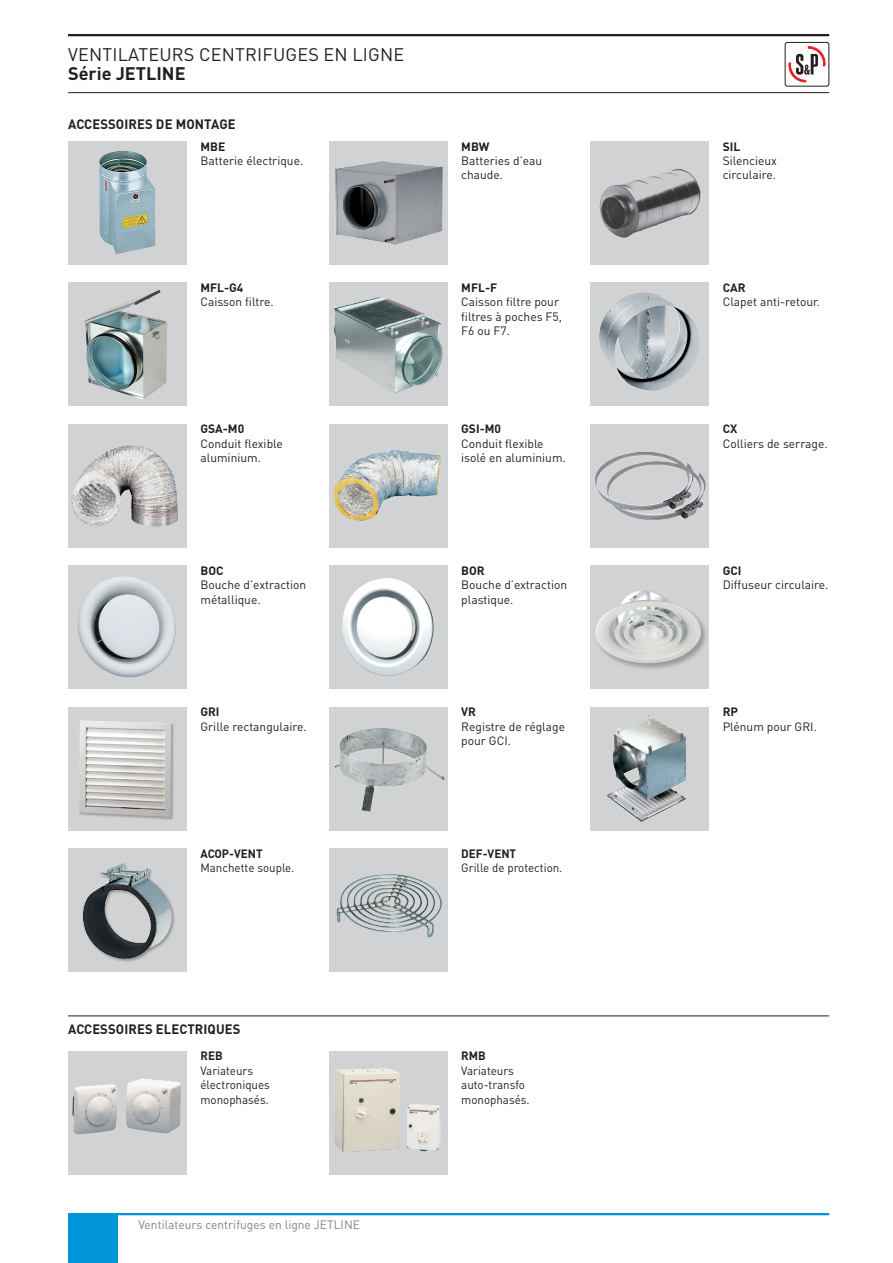
<style>
.page{position:relative;width:893px;height:1263px;background:#fff}
.page>*{position:absolute;margin:0;border:0;box-sizing:border-box;transform-origin:0 0}
.t1{font:18px "DIN Pro";letter-spacing:.01em;color:#231f20}
.t2{font:700 18px "DIN Pro";color:#231f20}
.t3{font:700 13.5px "DIN Pro";letter-spacing:.01em;color:#231f20;scale:.96 1}
.t4{font:12px/14.4px "DIN Pro";color:#231f20}
.t5{font:12px/14.4px "DIN Pro";color:#231f20;scale:.96 1}
.t6{font:700 12px "DIN Pro";color:#231f20}
.t7{font:12px "DIN Pro";color:#808285}
.t8{font:700 12px "DIN Pro";color:#231f20;scale:.96 1}
</style>
<div class="page">
<hr style="left:68px;top:34px;width:761px;height:2px;background:#231f20">
<hr style="left:68px;top:92px;width:761px;height:1px;background:#231f20">
<svg style="left:788px;top:47px;width:38px;height:36px"></svg>
<div style="left:785px;top:42px;width:44px;height:44px;border:1px solid #231f20;border-radius:2px"></div>
<div style="left:68px;top:141px;width:119px;height:124px;background:#d1d2d4"></div>
<img style="left:99px;top:151px;width:56px;height:103px">
<div style="left:68px;top:283px;width:119px;height:123px;background:#d1d2d4"></div>
<img style="left:84px;top:290px;width:83px;height:110px">
<svg style="left:329px;top:141px;width:119px;height:124px"></svg>
<img style="left:334px;top:161px;width:50px;height:29px">
<div style="left:329px;top:283px;width:119px;height:123px;background:#d1d2d4"></div>
<img style="left:334px;top:297px;width:109px;height:97px">
<div style="left:590px;top:141px;width:119px;height:124px;background:#d1d2d4"></div>
<img style="left:600px;top:169px;width:101px;height:69px">
<div style="left:329px;top:424px;width:119px;height:123px;background:#d1d2d4"></div>
<img style="left:334px;top:450px;width:107px;height:71px">
<div style="left:68px;top:424px;width:119px;height:123px;background:#d1d2d4"></div>
<img style="left:71px;top:445px;width:107px;height:82px">
<div style="left:329px;top:566px;width:119px;height:123px;background:#d1d2d4"></div>
<img style="left:342px;top:578px;width:92px;height:98px">
<div style="left:329px;top:707px;width:119px;height:123px;background:#d1d2d4"></div>
<img style="left:334px;top:730px;width:111px;height:82px">
<div style="left:590px;top:707px;width:118px;height:123px;background:#d1d2d4"></div>
<img style="left:607px;top:715px;width:79px;height:107px">
<div style="left:68px;top:707px;width:119px;height:123px;background:#d1d2d4"></div>
<div style="left:78px;top:719px;width:97px;height:102px;background:#231f20;opacity:.33"></div>
<img style="left:79px;top:720px;width:92px;height:97px">
<div style="left:590px;top:566px;width:118px;height:123px;background:#d1d2d4"></div>
<div style="left:594px;top:589px;width:114px;height:82px;background:#231f20;opacity:.33"></div>
<img style="left:595px;top:591px;width:109px;height:76px">
<svg style="left:590px;top:424px;width:118px;height:123px"></svg>
<img style="left:595px;top:452px;width:44px;height:62px">
<svg style="left:590px;top:283px;width:118px;height:123px"></svg>
<img style="left:599px;top:292px;width:45px;height:55px">
<div style="left:68px;top:566px;width:119px;height:123px;background:#d1d2d4"></div>
<img style="left:77px;top:576px;width:103px;height:104px">
<hr style="left:68px;top:1015px;width:761px;height:1px;background:#231f20">
<div style="left:68px;top:849px;width:119px;height:123px;background:#d1d2d4"></div>
<div style="left:82px;top:862px;width:93px;height:100px;background:#231f20;opacity:.33"></div>
<img style="left:82px;top:863px;width:90px;height:97px">
<div style="left:329px;top:849px;width:119px;height:123px;background:#d1d2d4"></div>
<img style="left:337px;top:874px;width:105px;height:64px">
<div style="left:68px;top:1051px;width:119px;height:123px;background:#d1d2d4"></div>
<img style="left:72px;top:1078px;width:109px;height:56px">
<svg style="left:329px;top:1051px;width:119px;height:123px;fill:#d1d2d4"></svg>
<img style="left:334px;top:1068px;width:77px;height:84px">
<hr style="left:68px;top:1213px;width:761px;height:2px;background:#0095d9">
<div style="left:68px;top:1214px;width:49px;height:49px;background:#0095d9"></div>
<h1 class="t1" style="left:68px;top:42px;width:338px">VENTILATEURS CENTRIFUGES EN LIGNE</h1>
<h1 class="t2" style="left:68px;top:61px;width:119px">Série JETLINE</h1>
<p class="t3" style="left:68px;top:115px;width:176px">ACCESSOIRES DE MONTAGE</p>
<p class="t6" style="left:200px;top:138px;width:26px">MBE</p>
<p class="t4" style="left:200px;top:153px;width:104px">Batterie électrique.</p>
<p class="t6" style="left:461px;top:138px;width:30px">MBW</p>
<p class="t4" style="left:461px;top:153px;width:83px">Batteries d’eau chaude.</p>
<p class="t6" style="left:200px;top:279px;width:44px">MFL-G4</p>
<p class="t4" style="left:200px;top:294px;width:75px">Caisson filtre.</p>
<p class="t6" style="left:461px;top:279px;width:37px">MFL-F</p>
<p class="t4" style="left:461px;top:294px;width:102px">Caisson filtre pour filtres à poches F5,<br>F6 ou F7.</p>
<p class="t6" style="left:200px;top:421px;width:45px">GSA-M0</p>
<p class="t4" style="left:200px;top:436px;width:84px">Conduit flexible aluminium.</p>
<p class="t6" style="left:461px;top:421px;width:41px">GSI-M0</p>
<p class="t4" style="left:461px;top:436px;width:106px">Conduit flexible isolé en aluminium.</p>
<p class="t6" style="left:200px;top:562px;width:25px">BOC</p>
<p class="t4" style="left:200px;top:577px;width:107px">Bouche d’extraction métallique.</p>
<p class="t6" style="left:461px;top:562px;width:25px">BOR</p>
<p class="t4" style="left:461px;top:577px;width:107px">Bouche d’extraction plastique.</p>
<p class="t6" style="left:200px;top:704px;width:21px">GRI</p>
<p class="t4" style="left:200px;top:718px;width:108px">Grille rectangulaire.</p>
<p class="t6" style="left:461px;top:704px;width:16px">VR</p>
<p class="t4" style="left:461px;top:718px;width:105px">Registre de réglage pour GCI.</p>
<p class="t8" style="left:200px;top:845px;width:66px">ACOP-VENT</p>
<p class="t5" style="left:200px;top:860px;width:99px">Manchette souple.</p>
<p class="t8" style="left:461px;top:845px;width:59px">DEF-VENT</p>
<p class="t5" style="left:461px;top:860px;width:107px">Grille de protection.</p>
<p class="t3" style="left:68px;top:1020px;width:181px">ACCESSOIRES ELECTRIQUES</p>
<p class="t8" style="left:200px;top:1048px;width:25px">REB</p>
<p class="t5" style="left:200px;top:1063px;width:74px">Variateurs électroniques monophasés.</p>
<p class="t7" style="left:139px;top:1216px;width:223px">Ventilateurs centrifuges en ligne JETLINE</p>
<p class="t8" style="left:461px;top:1048px;width:27px">RMB</p>
<p class="t5" style="left:461px;top:1063px;width:73px">Variateurs auto-transfo monophasés.</p>
<p class="t6" style="left:723px;top:138px;width:19px">SIL</p>
<p class="t4" style="left:723px;top:153px;width:56px">Silencieux circulaire.</p>
<p class="t6" style="left:723px;top:279px;width:24px">CAR</p>
<p class="t4" style="left:723px;top:294px;width:99px">Clapet anti-retour.</p>
<p class="t6" style="left:723px;top:421px;width:16px">CX</p>
<p class="t4" style="left:723px;top:436px;width:107px">Colliers de serrage.</p>
<p class="t6" style="left:723px;top:562px;width:20px">GCI</p>
<p class="t4" style="left:723px;top:577px;width:107px">Diffuseur circulaire.</p>
<p class="t6" style="left:723px;top:704px;width:17px">RP</p>
<p class="t4" style="left:723px;top:718px;width:96px">Plénum pour GRI.</p>
</div>
